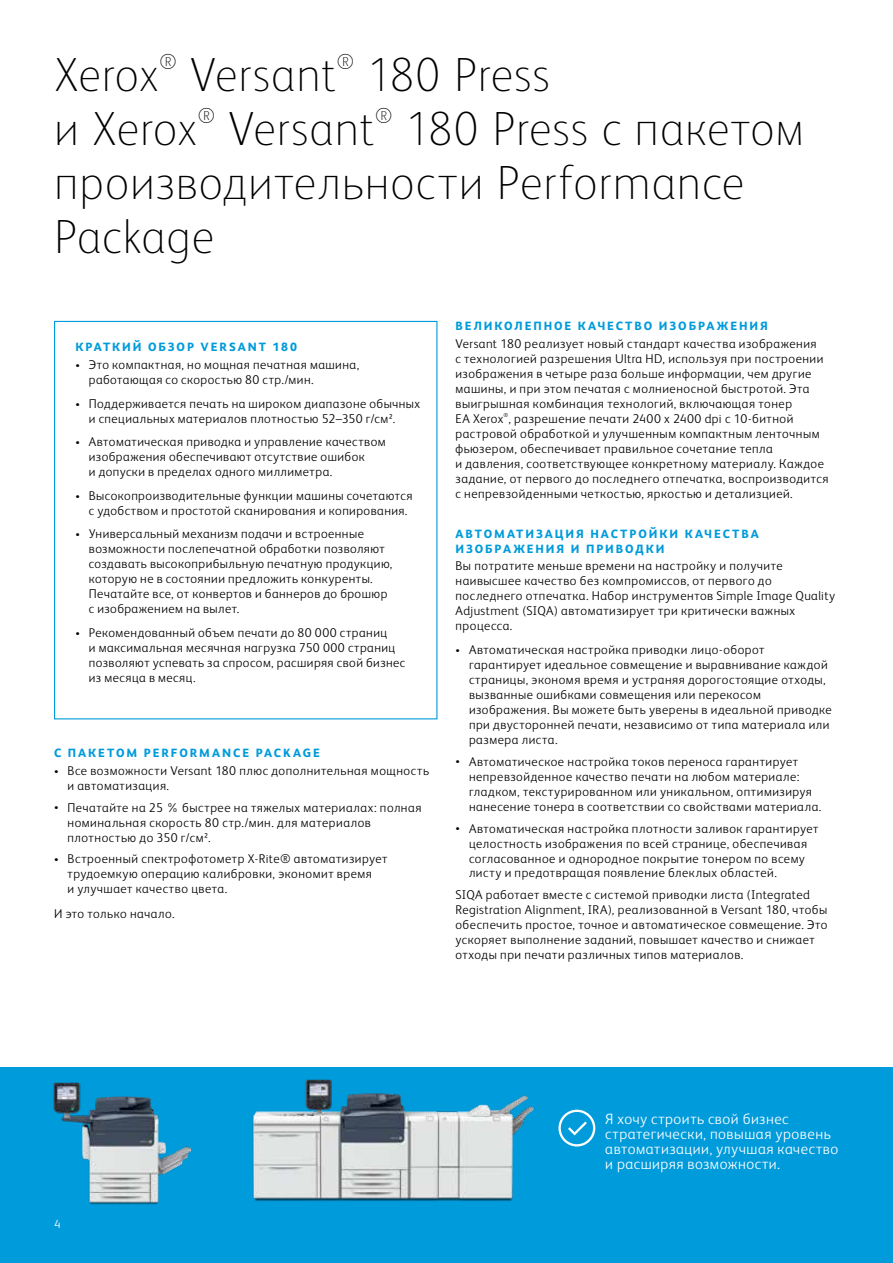
<style>
.page{position:relative;width:893px;height:1263px;background:#fff}
.page>*{position:absolute;margin:0;border:0;box-sizing:border-box;transform-origin:0 0}
.t1{font:100 48px/54px "Xerox Sans";letter-spacing:.015em;color:#000}
.t2{font:100 21.6px "Xerox Sans";color:#000}
.t3{font:300 15px/15px "Xerox Sans";letter-spacing:.04em;color:#fff}
.t4{font:300 12.75px/15px "Xerox Sans";letter-spacing:.04em;color:#000}
.t5{font:800 12px/15px "Xerox Sans";letter-spacing:.16em;color:#009bdb}
.t6{font:300 12px "Xerox Sans";color:#fff}
.s1{font-size:9px}
</style>
<div class="page">
<div style="left:0;top:1067px;width:893px;height:196px;background:#009bdb"></div>
<img style="left:252px;top:1080px;width:283px;height:121px">
<img style="left:54px;top:1082px;width:136px;height:123px">
<div style="left:54px;top:321px;width:383px;height:398px;border:1px solid #009bdb"></div>
<svg style="left:558px;top:1110px;width:37px;height:36px"></svg>
<h1 class="t1" style="left:54px;top:45px;width:107px">Xerox</h1>
<h2 class="t2" style="left:160px;top:48px;width:19px">®</h2>
<h1 class="t1" style="left:190px;top:45px;width:148px">Versant</h1>
<h2 class="t2" style="left:337px;top:48px;width:19px">®</h2>
<h1 class="t1" style="left:367px;top:45px;width:185px">180 Press</h1>
<h1 class="t1" style="left:54px;top:99px;width:145px">и Xerox</h1>
<h2 class="t2" style="left:198px;top:102px;width:19px">®</h2>
<h1 class="t1" style="left:228px;top:99px;width:148px">Versant</h1>
<h2 class="t2" style="left:375px;top:102px;width:19px">®</h2>
<h1 class="t1" style="left:54px;top:99px;width:751px;text-indent:351px">180 Press с пакетом производительности Performance<br>Package</h1>
<p class="t5" style="left:75px;top:339px;width:223px">КРАТКИЙ ОБЗОР VERSANT 180</p>
<p class="t4" style="left:89px;top:357px;width:272px;text-indent:-14px"><span class="s1">•</span> Это компактная, но мощная печатная машина, работающая со скоростью 80 стр./мин.</p>
<p class="t4" style="left:89px;top:395px;width:333px;text-indent:-14px"><span class="s1">•</span> Поддерживается печать на широком диапазоне обычных и специальных материалов плотностью 52–350 г/см².</p>
<p class="t4" style="left:89px;top:434px;width:298px;text-indent:-14px"><span class="s1">•</span> Автоматическая приводка и управление качеством изображения обеспечивают отсутствие ошибок<br>и допуски в пределах одного миллиметра.</p>
<p class="t4" style="left:89px;top:487px;width:325px;text-indent:-14px"><span class="s1">•</span> Высокопроизводительные функции машины сочетаются с удобством и простотой сканирования и копирования.</p>
<p class="t4" style="left:89px;top:526px;width:305px;text-indent:-14px"><span class="s1">•</span> Универсальный механизм подачи и встроенные возможности послепечатной обработки позволяют создавать высокоприбыльную печатную продукцию, которую не в состоянии предложить конкуренты.<br>Печатайте все, от конвертов и баннеров до брошюр с изображением на вылет.</p>
<p class="t4" style="left:89px;top:624px;width:318px;text-indent:-14px"><span class="s1">•</span> Рекомендованный объем печати до 80 000 страниц<br>и максимальная месячная нагрузка 750 000 страниц позволяют успевать за спросом, расширяя свой бизнес из месяца в месяц.</p>
<p class="t5" style="left:54px;top:745px;width:267px">С ПАКЕТОМ PERFORMANCE PACKAGE</p>
<p class="t4" style="left:68px;top:762px;width:363px;text-indent:-14px"><span class="s1">•</span> Все возможности Versant 180 плюс дополнительная мощность и автоматизация.</p>
<p class="t4" style="left:68px;top:799px;width:356px;text-indent:-14px"><span class="s1">•</span> Печатайте на 25 % быстрее на тяжелых материалах: полная номинальная скорость 80 стр./мин. для материалов плотностью до 350 г/см².</p>
<p class="t4" style="left:68px;top:851px;width:321px;text-indent:-14px"><span class="s1">•</span> Встроенный спектрофотометр X-Rite® автоматизирует трудоемкую операцию калибровки, экономит время<br>и улучшает качество цвета.</p>
<p class="t4" style="left:54px;top:906px;width:122px">И это только начало.</p>
<p class="t5" style="left:455px;top:318px;width:314px">ВЕЛИКОЛЕПНОЕ КАЧЕСТВО ИЗОБРАЖЕНИЯ</p>
<p class="t4" style="left:455px;top:335px;width:375px">Versant 180 реализует новый стандарт качества изображения<br>с технологией разрешения Ultra HD, используя при построении изображения в четыре раза больше информации, чем другие машины, и при этом печатая с молниеносной быстротой. Эта выигрышная комбинация технологий, включающая тонер<br>EA Xerox<sup>®</sup>, разрешение печати 2400 x 2400 dpi с 10-битной растровой обработкой и улучшенным компактным ленточным фьюзером, обеспечивает правильное сочетание тепла<br>и давления, соответствующее конкретному материалу. Каждое задание, от первого до последнего отпечатка, воспроизводится с непревзойденными четкостью, яркостью и детализцией.</p>
<p class="t5" style="left:455px;top:525px;width:305px">АВТОМАТИЗАЦИЯ НАСТРОЙКИ КАЧЕСТВА<br>ИЗОБРАЖЕНИЯ И ПРИВОДКИ</p>
<p class="t4" style="left:455px;top:558px;width:381px">Вы потратите меньше времени на настройку и получите наивысшее качество без компромиссов, от первого до последнего отпечатка. Набор инструментов Simple Image Quality Adjustment (SIQA) автоматизирует три критически важных процесса.</p>
<p class="t4" style="left:469px;top:641px;width:364px;text-indent:-14px"><span class="s1">•</span> Автоматическая настройка приводки лицо-оборот гарантирует идеальное совмещение и выравнивание каждой страницы, экономя время и устраняя дорогостоящие отходы, вызванные ошибками совмещения или перекосом изображения. Вы можете быть уверены в идеальной приводке при двусторонней печати, независимо от типа материала или размера листа.</p>
<p class="t4" style="left:469px;top:753px;width:354px;text-indent:-14px"><span class="s1">•</span> Автоматическое настройка токов переноса гарантирует непревзойденное качество печати на любом материале: гладком, текстурированном или уникальном, оптимизируя нанесение тонера в соответствии со свойствами материала.</p>
<p class="t4" style="left:469px;top:820px;width:351px;text-indent:-14px"><span class="s1">•</span> Автоматическая настройка плотности заливок гарантирует целостность изображения по всей странице, обеспечивая согласованное и однородное покрытие тонером по всему листу и предотвращая появление блеклых областей.</p>
<p class="t4" style="left:455px;top:887px;width:374px">SIQA работает вместе с системой приводки листа (Integrated Registration Alignment, IRA), реализованной в Versant 180, чтобы обеспечить простое, точное и автоматическое совмещение. Это ускоряет выполнение заданий, повышает качество и снижает отходы при печати различных типов материалов.</p>
<p class="t6" style="left:54px;top:1216px;width:8px">4</p>
<p class="t3" style="left:605px;top:1110px;width:234px">Я хочу строить свой бизнес стратегически, повышая уровень автоматизации, улучшая качество и расширяя возможности.</p>
</div>
